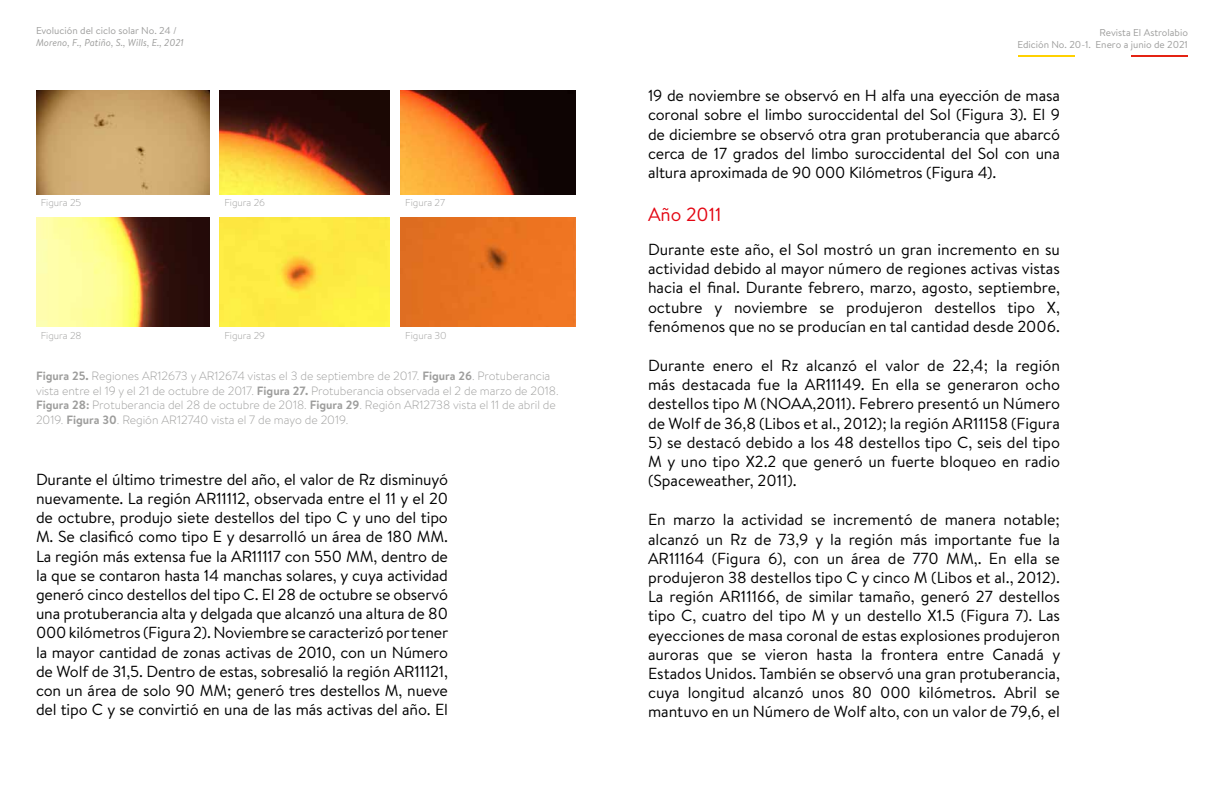
<style>
.page{position:relative;width:1224px;height:792px;background:#fff}
.page>*{position:absolute;margin:0;border:0;box-sizing:border-box;transform-origin:0 0}
.t1{font:19px "Brandon Text";color:#e30613}
.t2{font:16px/19.2px "Brandon Text";color:#000;text-align:justify}
.t3{font:300 12px/14.4px "Brandon Text";color:#9d9d9c}
.t4{font:10px/12px "Brandon Text";color:#9d9d9c;text-align:right}
.t5{font:300 10px "Brandon Text";color:#9d9d9c}
.t6{font:italic 10px "Brandon Text";color:#9d9d9c}
.s1{font-weight:700}
</style>
<div class="page">
<hr style="left:1018px;top:55px;width:57px;height:2px;background:#ffd100">
<hr style="left:1131px;top:55px;width:57px;height:2px;background:#e42313">
<img style="left:36px;top:90px;width:173px;height:104px">
<img style="left:220px;top:90px;width:170px;height:104px">
<img style="left:401px;top:90px;width:175px;height:104px">
<img style="left:36px;top:218px;width:173px;height:109px">
<img style="left:220px;top:218px;width:170px;height:109px">
<img style="left:401px;top:218px;width:175px;height:109px">
<p class="t4" style="left:36px;top:24px;width:142px">Evolución del ciclo solar No. 24 /</p>
<p class="t6" style="left:36px;top:35px;width:149px">Moreno, F., Patiño, S., Wills, E., 2021</p>
<p class="t4" style="left:1017px;top:26px;width:172px">Revista El Astrolabio<br>Edición No. 20-1. Enero a junio de 2021</p>
<p class="t5" style="left:41px;top:196px;width:42px">Figura 25</p>
<p class="t5" style="left:224px;top:196px;width:42px">Figura 26</p>
<p class="t5" style="left:405px;top:196px;width:41px">Figura 27</p>
<p class="t5" style="left:41px;top:328px;width:42px">Figura 28</p>
<p class="t5" style="left:224px;top:328px;width:42px">Figura 29</p>
<p class="t5" style="left:405px;top:328px;width:43px">Figura 30</p>
<p class="t3" style="left:36px;top:369px;width:524px"><span class="s1">Figura 25.</span> Regiones AR12673 y AR12674 vistas el 3 de septiembre de 2017. <span class="s1">Figura 26</span>. Protuberancia vista entre el 19 y el 21 de octubre de 2017. <span class="s1">Figura 27.</span> Protuberancia observada el 2 de marzo de 2018.<br><span class="s1">Figura 28:</span> Protuberancia del 28 de octubre de 2018. <span class="s1">Figura 29</span>. Región AR12738 vista el 11 de abril de 2019. <span class="s1">Figura 30</span>. Región AR12740 vista el 7 de mayo de 2019.</p>
<p class="t2" style="left:36px;top:469px;width:414px">Durante el último trimestre del año, el valor de Rz disminuyó nuevamente. La región AR11112, observada entre el 11 y el 20 de octubre, produjo siete destellos del tipo C y uno del tipo M. Se clasificó como tipo E y desarrolló un área de 180 MM.<br>La región más extensa fue la AR11117 con 550 MM, dentro de la que se contaron hasta 14 manchas solares, y cuya actividad generó cinco destellos del tipo C. El 28 de octubre se observó una protuberancia alta y delgada que alcanzó una altura de 80<br>000 kilómetros (Figura 2). Noviembre se caracterizó por tener la mayor cantidad de zonas activas de 2010, con un Número de Wolf de 31,5. Dentro de estas, sobresalió la región AR11121, con un área de solo 90 MM; generó tres destellos M, nueve del tipo C y se convirtió en una de las más activas del año. El</p>
<p class="t2" style="left:648px;top:86px;width:413px">19 de noviembre se observó en H alfa una eyección de masa coronal sobre el limbo suroccidental del Sol (Figura 3). El 9 de diciembre se observó otra gran protuberancia que abarcó cerca de 17 grados del limbo suroccidental del Sol con una altura aproximada de 90 000 Kilómetros (Figura 4).</p>
<p class="t1" style="left:648px;top:201px;width:75px">Año 2011</p>
<p class="t2" style="left:648px;top:239px;width:414px">Durante este año, el Sol mostró un gran incremento en su actividad debido al mayor número de regiones activas vistas hacia el final. Durante febrero, marzo, agosto, septiembre, octubre y noviembre se produjeron destellos tipo X, fenómenos que no se producían en tal cantidad desde 2006.</p>
<p class="t2" style="left:648px;top:355px;width:414px">Durante enero el Rz alcanzó el valor de 22,4; la región más destacada fue la AR11149. En ella se generaron ocho destellos tipo M (NOAA,2011). Febrero presentó un Número de Wolf de 36,8 (Libos et al., 2012); la región AR11158 (Figura</p>
<p class="t2" style="left:648px;top:432px;width:414px">5) se destacó debido a los 48 destellos tipo C, seis del tipo M y uno tipo X2.2 que generó un fuerte bloqueo en radio (Spaceweather, 2011).</p>
<p class="t2" style="left:648px;top:510px;width:414px">En marzo la actividad se incrementó de manera notable; alcanzó un Rz de 73,9 y la región más importante fue la AR11164 (Figura 6), con un área de 770 MM,. En ella se produjeron 38 destellos tipo C y cinco M (Libos et al., 2012).<br>La región AR11166, de similar tamaño, generó 27 destellos tipo C, cuatro del tipo M y un destello X1.5 (Figura 7). Las eyecciones de masa coronal de estas explosiones produjeron auroras que se vieron hasta la frontera entre Canadá y Estados Unidos. También se observó una gran protuberancia, cuya longitud alcanzó unos 80 000 kilómetros. Abril se mantuvo en un Número de Wolf alto, con un valor de 79,6, el</p>
</div>
